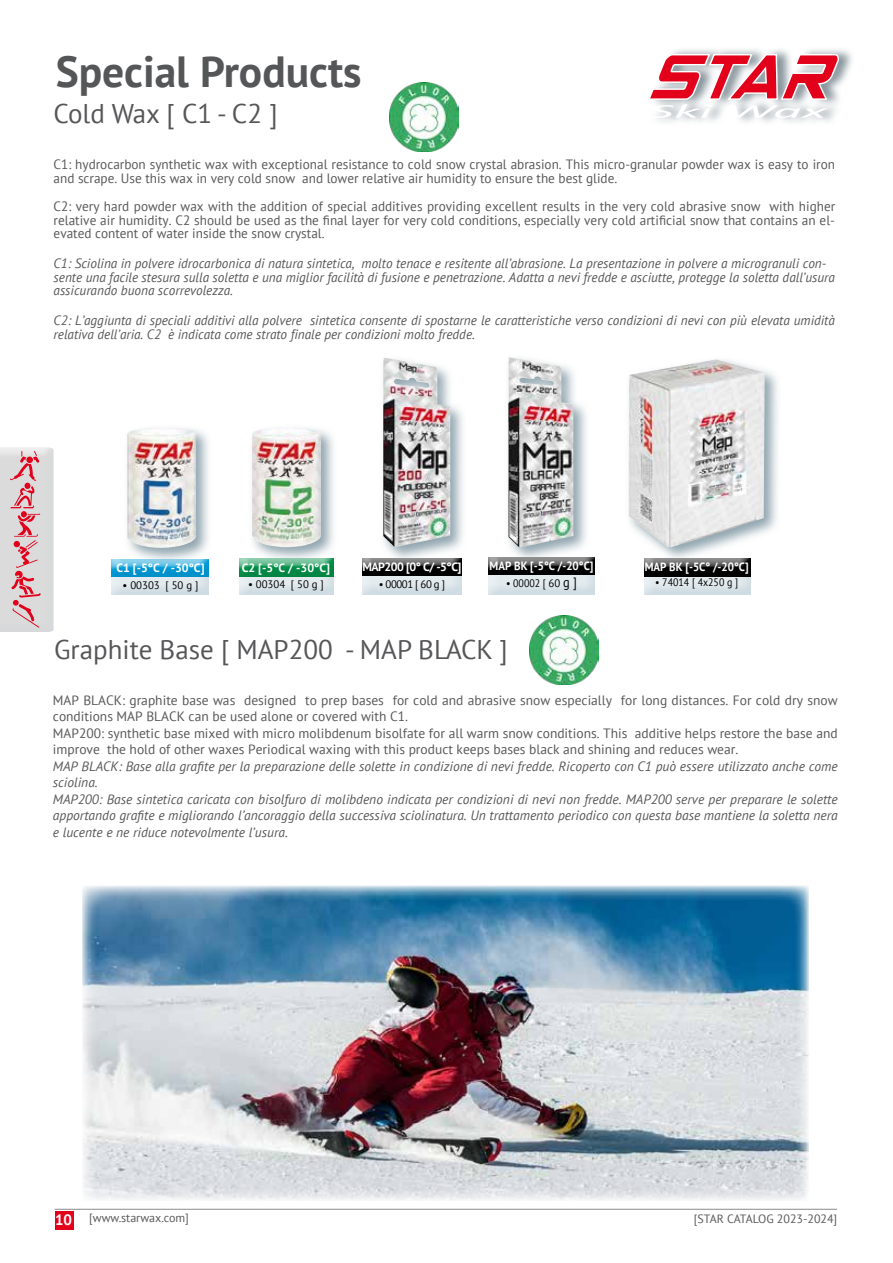
<style>
.page{position:relative;width:893px;height:1263px;background:#fff}
.page>*{position:absolute;margin:0;border:0;box-sizing:border-box;transform-origin:0 0}
.t1{font:700 43.5px "PT Sans";color:#555658}
.t2{font:27px "PT Sans";color:#555658}
.t3{font:italic 13.5px/16.5px "PT Sans";color:#58585a}
.t4{font:13.5px/13.5px "PT Sans";color:#58585a}
.t5{font:700 12px "PT Sans";color:#fff}
.t6{font:700 12px "PT Sans";color:#fff;scale:.92 1}
.t7{font:12px "PT Sans";color:#58585a}
.t8{font:12px "PT Sans";color:#555658}
.t9{font:10.8px "PT Sans";color:#000}
.t10{font:10.8px "PT Sans";color:#000;scale:.92 1}
.s1{font-size:13.5px}
.s2{font-weight:700;font-size:15px;color:#fff}
</style>
<div class="page">
<div style="left:362px;top:558px;width:101px;height:37px;background:#dce6eb"></div>
<div style="left:362px;top:558px;width:100px;height:20px;background:#dce6eb;opacity:.75"></div>
<div style="left:238px;top:559px;width:97px;height:37px;background:#dce6eb"></div>
<div style="left:238px;top:558px;width:96px;height:21px;background:#dce6eb;opacity:.75"></div>
<div style="left:111px;top:559px;width:99px;height:37px;background:#dce6eb"></div>
<div style="left:111px;top:559px;width:99px;height:20px;background:#dce6eb;opacity:.75"></div>
<svg style="left:379px;top:403px;width:84px;height:160px"></svg>
<img style="left:383px;top:357px;width:67px;height:190px">
<svg style="left:511px;top:380px;width:76px;height:176px"></svg>
<img style="left:508px;top:357px;width:66px;height:191px">
<svg style="left:123px;top:430px;width:87px;height:134px"></svg>
<img style="left:127px;top:428px;width:69px;height:120px">
<div style="left:488px;top:556px;width:108px;height:35px;background:#fff;opacity:.75"></div>
<div style="left:488px;top:557px;width:108px;height:39px;background:#dce6eb;opacity:.75"></div>
<div style="left:488px;top:557px;width:108px;height:14px;background:#fff;opacity:.75"></div>
<div style="left:488px;top:558px;width:108px;height:19px;background:#dce6eb;opacity:.75"></div>
<div style="left:55px;top:1211px;width:19px;height:18px;background:#e2001a"></div>
<div style="left:59px;top:1211px;width:795px;height:17px;background:#fff"></div>
<hr style="left:55px;top:1209px;width:782px;height:1px;background:#58585a">
<svg style="left:0;top:447px;width:54px;height:185px;background:#dbc3c7"></svg>
<svg style="left:657px;top:49px;width:195px;height:74px"></svg>
<svg style="left:650px;top:54px;width:189px;height:64px"></svg>
<svg style="left:628px;top:370px;width:150px;height:187px"></svg>
<img style="left:629px;top:359px;width:136px;height:188px">
<div style="left:643px;top:559px;width:109px;height:37px;background:#dce6eb"></div>
<div style="left:643px;top:558px;width:108px;height:21px;background:#dce6eb;opacity:.75"></div>
<svg style="left:248px;top:430px;width:87px;height:133px"></svg>
<img style="left:252px;top:428px;width:69px;height:119px">
<img style="left:389px;top:82px;width:69px;height:69px">
<img style="left:530px;top:616px;width:68px;height:69px">
<img style="left:82px;top:886px;width:726px;height:314px">
<h1 class="t1" style="left:56px;top:43px;width:307px">Special Products</h1>
<h2 class="t2" style="left:54px;top:96px;width:225px">Cold Wax [ C1 - C2 ]</h2>
<p class="t4" style="left:54px;top:158px;width:783px">C1: hydrocarbon synthetic wax with exceptional resistance to cold snow crystal abrasion. This micro-granular powder wax is easy to iron and scrape. Use this wax in very cold snow and lower relative air humidity to ensure the best glide.</p>
<p class="t4" style="left:54px;top:200px;width:783px;text-align:justify">C2: very hard powder wax with the addition of special additives providing excellent results in the very cold abrasive snow with higher relative air humidity. C2 should be used as the final layer for very cold conditions, especially very cold artificial snow that contains an el&shy;evated content of water inside the snow crystal.</p>
<p class="t3" style="left:54px;top:257px;width:783px;line-height:13.5px">C1: Sciolina in polvere idrocarbonica di natura sintetica, molto tenace e resitente all’abrasione. La presentazione in polvere a microgranuli con&shy;sente una facile stesura sulla soletta e una miglior facilità di fusione e penetrazione. Adatta a nevi fredde e asciutte, protegge la soletta dall’usura assicurando buona scorrevolezza.</p>
<p class="t3" style="left:54px;top:314px;width:783px;line-height:13.5px">C2: L’aggiunta di speciali additivi alla polvere sintetica consente di spostarne le caratteristiche verso condizioni di nevi con più elevata umidità relativa dell’aria. C2 è indicata come strato finale per condizioni molto fredde.</p>
<p class="t5" style="left:116px;top:560px;width:90px">C1 [-5°C / -30°C]</p>
<p class="t9" style="left:123px;top:578px;width:77px">• 00303 [ 50 g ]</p>
<p class="t5" style="left:242px;top:559px;width:90px">C2 [-5°C / -30°C]</p>
<p class="t9" style="left:248px;top:578px;width:77px">• 00304 [ 50 g ]</p>
<p class="t5" style="left:362px;top:559px;width:101px">MAP200 [0° C/ -5°C]</p>
<p class="t9" style="left:379px;top:577px;width:68px">• 00001 [ 60 g ]</p>
<p class="t6" style="left:489px;top:558px;width:114px">MAP BK [-5°C /-20°C]</p>
<p class="t10" style="left:506px;top:576px;width:79px">• 00002 [ 60 <span class="s1">g ]</span></p>
<p class="t6" style="left:645px;top:559px;width:114px">MAP BK [-5C° /-20°C]</p>
<p class="t10" style="left:655px;top:575px;width:92px">• 74014 [ 4x250 g ]</p>
<h2 class="t2" style="left:54px;top:632px;width:455px">Graphite Base [ MAP200 - MAP BLACK ]</h2>
<p class="t4" style="left:53px;top:691px;width:786px;line-height:16.5px">MAP BLACK: graphite base was designed to prep bases for cold and abrasive snow especially for long distances. For cold dry snow conditions MAP BLACK can be used alone or covered with C1.<br>MAP200: synthetic base mixed with micro molibdenum bisolfate for all warm snow conditions. This additive helps restore the base and improve the hold of other waxes Periodical waxing with this product keeps bases black and shining and reduces wear.</p>
<p class="t3" style="left:53px;top:757px;width:786px">MAP BLACK: Base alla grafite per la preparazione delle solette in condizione di nevi fredde. Ricoperto con C1 può essere utilizzato anche come sciolina.<br>MAP200: Base sintetica caricata con bisolfuro di molibdeno indicata per condizioni di nevi non fredde. MAP200 serve per preparare le solette apportando grafite e migliorando l’ancoraggio della successiva sciolinatura. Un trattamento periodico con questa base mantiene la soletta nera e lucente e ne riduce notevolmente l’usura.</p>
<p class="t8" style="left:55px;top:1210px;width:135px"><span class="s2">10</span> [www.starwax.com]</p>
<p class="t7" style="left:694px;top:1211px;width:145px">[STAR CATALOG 2023-2024]</p>
</div>
